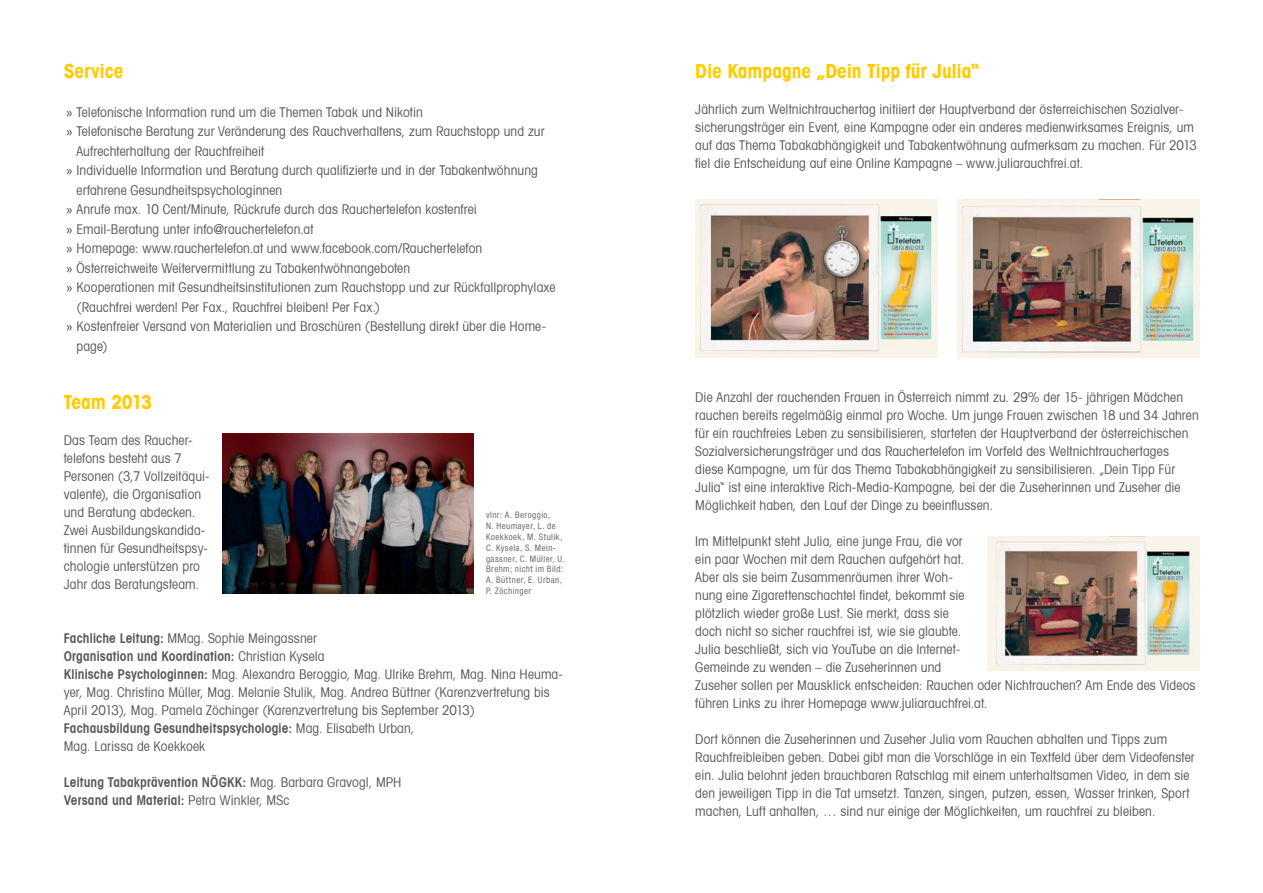
<style>
.page{position:relative;width:1263px;height:893px;background:#fff}
.page>*{position:absolute;margin:0;border:0;box-sizing:border-box;transform-origin:0 0}
.t1{font:700 condensed 19.5px "Avant Garde";letter-spacing:-.01em;color:#fc0}
.t2{font:700 condensed 19.5px "Avant Garde";letter-spacing:-.03em;color:#fc0}
.t3{font:condensed 13.5px/18px "Avant Garde";letter-spacing:.01em;color:#575756}
.t4{font:600 condensed 13.5px/18px "Avant Garde";letter-spacing:.01em;color:#575756}
.t5{font:condensed 9px/10.8px "Helvetica Neue LT";letter-spacing:.045em;color:#706f6f}
.s1{font-family:"Calibri";font-stretch:normal}
.s2{font-weight:600}
.s3{font-weight:400}
</style>
<div class="page">
<img style="left:222px;top:433px;width:252px;height:161px">
<img style="left:987px;top:536px;width:212px;height:135px">
<img style="left:957px;top:200px;width:242px;height:157px">
<img style="left:695px;top:200px;width:242px;height:157px">
<h1 class="t1" style="left:64px;top:58px;width:61px">Service</h1>
<p class="t3" style="left:66px;top:103px;width:358px"><span class="s1">»</span> Telefonische Information rund um die Themen Tabak und Nikotin</p>
<p class="t3" style="left:66px;top:122px;width:480px"><span class="s1">»</span> Telefonische Beratung zur Veränderung des Rauchverhaltens, zum Rauchstopp und zur</p>
<p class="t3" style="left:77px;top:142px;width:189px">Aufrechterhaltung der Rauchfreiheit</p>
<p class="t3" style="left:66px;top:161px;width:473px"><span class="s1">»</span> Individuelle Information und Beratung durch qualifizierte und in der Tabakentwöhnung</p>
<p class="t3" style="left:77px;top:181px;width:207px">erfahrene Gesundheitspsychologinnen</p>
<p class="t3" style="left:66px;top:200px;width:412px"><span class="s1">»</span> Anrufe max. 10 Cent/Minute, Rückrufe durch das Rauchertelefon kostenfrei</p>
<p class="t3" style="left:66px;top:220px;width:249px"><span class="s1">»</span> Email-Beratung unter info@rauchertelefon.at</p>
<p class="t3" style="left:66px;top:239px;width:418px"><span class="s1">»</span> Homepage: www.rauchertelefon.at und www.facebook.com/Rauchertelefon</p>
<p class="t3" style="left:66px;top:259px;width:346px"><span class="s1">»</span> Österreichweite Weitervermittlung zu Tabakentwöhnangeboten</p>
<p class="t3" style="left:66px;top:278px;width:491px"><span class="s1">»</span> Kooperationen mit Gesundheitsinstitutionen zum Rauchstopp und zur Rückfallprophylaxe</p>
<p class="t3" style="left:77px;top:298px;width:305px">(Rauchfrei werden! Per Fax., Rauchfrei bleiben! Per Fax.)</p>
<p class="t3" style="left:66px;top:317px;width:482px"><span class="s1">»</span> Kostenfreier Versand von Materialien und Broschüren (Bestellung direkt über die Home-</p>
<p class="t3" style="left:77px;top:337px;width:33px">page)</p>
<h1 class="t2" style="left:64px;top:389px;width:90px">Team 2013</h1>
<p class="t3" style="left:64px;top:430px;width:147px">Das Team des Raucher&shy;telefons besteht aus 7<br>Personen (3,7 Vollzeitäqui&shy;valente), die Organisation und Beratung abdecken.<br>Zwei Ausbildungskandida&shy;tinnen für Gesundheitspsy&shy;chologie unterstützen pro<br>Jahr das Beratungsteam.</p>
<p class="t5" style="left:486px;top:510px;width:80px">vlnr: A. Beroggio,<br>N. Heumayer, L. de<br>Koekkoek, M. Stulik,<br>C. Kysela, S. Mein&shy;gassner, C. Müller, U.<br>Brehm; nicht im Bild:<br>A. Büttner, E. Urban,<br>P. Zöchinger</p>
<p class="t3" style="left:64px;top:628px;width:501px"><span class="s2">Fachliche Leitung:</span> MMag. Sophie Meingassner<br><span class="s2">Organisation und Koordination:</span> Christian Kysela<br><span class="s2">Klinische Psychologinnen:</span> Mag. Alexandra Beroggio, Mag. Ulrike Brehm, Mag. Nina Heuma&shy;yer, Mag. Christina Müller, Mag. Melanie Stulik, Mag. Andrea Büttner (Karenzvertretung bis April 2013), Mag. Pamela Zöchinger (Karenzvertretung bis September 2013)<br><span class="s2">Fachausbildung Gesundheitspsychologie:</span> Mag. Elisabeth Urban,<br>Mag. Larissa de Koekkoek</p>
<p class="t4" style="left:64px;top:772px;width:339px">Leitung Tabakprävention NÖGKK: <span class="s3">Mag. Barbara Gravogl, MPH<br></span>Versand und Material: <span class="s3">Petra Winkler, MSc</span></p>
<h1 class="t1" style="left:695px;top:58px;width:286px">Die Kampagne „Dein Tipp für Julia“</h1>
<p class="t3" style="left:695px;top:100px;width:503px">Jährlich zum Weltnichtrauchertag initiiert der Hauptverband der österreichischen Sozialver&shy;sicherungsträger ein Event, eine Kampagne oder ein anderes medienwirksames Ereignis, um auf das Thema Tabakabhängigkeit und Tabakentwöhnung aufmerksam zu machen. Für 2013 fiel die Entscheidung auf eine Online Kampagne – www.juliarauchfrei.at.</p>
<p class="t3" style="left:695px;top:388px;width:505px">Die Anzahl der rauchenden Frauen in Österreich nimmt zu. 29% der 15- jährigen Mädchen rauchen bereits regelmäßig einmal pro Woche. Um junge Frauen zwischen 18 und 34 Jahren für ein rauchfreies Leben zu sensibilisieren, starteten der Hauptverband der österreichischen Sozialversicherungsträger und das Rauchertelefon im Vorfeld des Weltnichtrauchertages diese Kampagne, um für das Thema Tabakabhängigkeit zu sensibilisieren. „Dein Tipp Für Julia“ ist eine interaktive Rich-Media-Kampagne, bei der die Zuseherinnen und Zuseher die Möglichkeit haben, den Lauf der Dinge zu beeinflussen.</p>
<p class="t3" style="left:695px;top:532px;width:502px">Im Mittelpunkt steht Julia, eine junge Frau, die vor<br>ein paar Wochen mit dem Rauchen aufgehört hat.<br>Aber als sie beim Zusammenräumen ihrer Woh-<br>nung eine Zigarettenschachtel findet, bekommt sie<br>plötzlich wieder große Lust. Sie merkt, dass sie<br>doch nicht so sicher rauchfrei ist, wie sie glaubte.<br>Julia beschließt, sich via YouTube an die Internet-<br>Gemeinde zu wenden – die Zuseherinnen und<br>Zuseher sollen per Mausklick entscheiden: Rauchen oder Nichtrauchen? Am Ende des Videos führen Links zu ihrer Homepage www.juliarauchfrei.at.</p>
<p class="t3" style="left:695px;top:730px;width:501px">Dort können die Zuseherinnen und Zuseher Julia vom Rauchen abhalten und Tipps zum Rauchfreibleiben geben. Dabei gibt man die Vorschläge in ein Textfeld über dem Videofenster ein. Julia belohnt jeden brauchbaren Ratschlag mit einem unterhaltsamen Video, in dem sie den jeweiligen Tipp in die Tat umsetzt. Tanzen, singen, putzen, essen, Wasser trinken, Sport machen, Luft anhalten, … sind nur einige der Möglichkeiten, um rauchfrei zu bleiben.</p>
</div>
